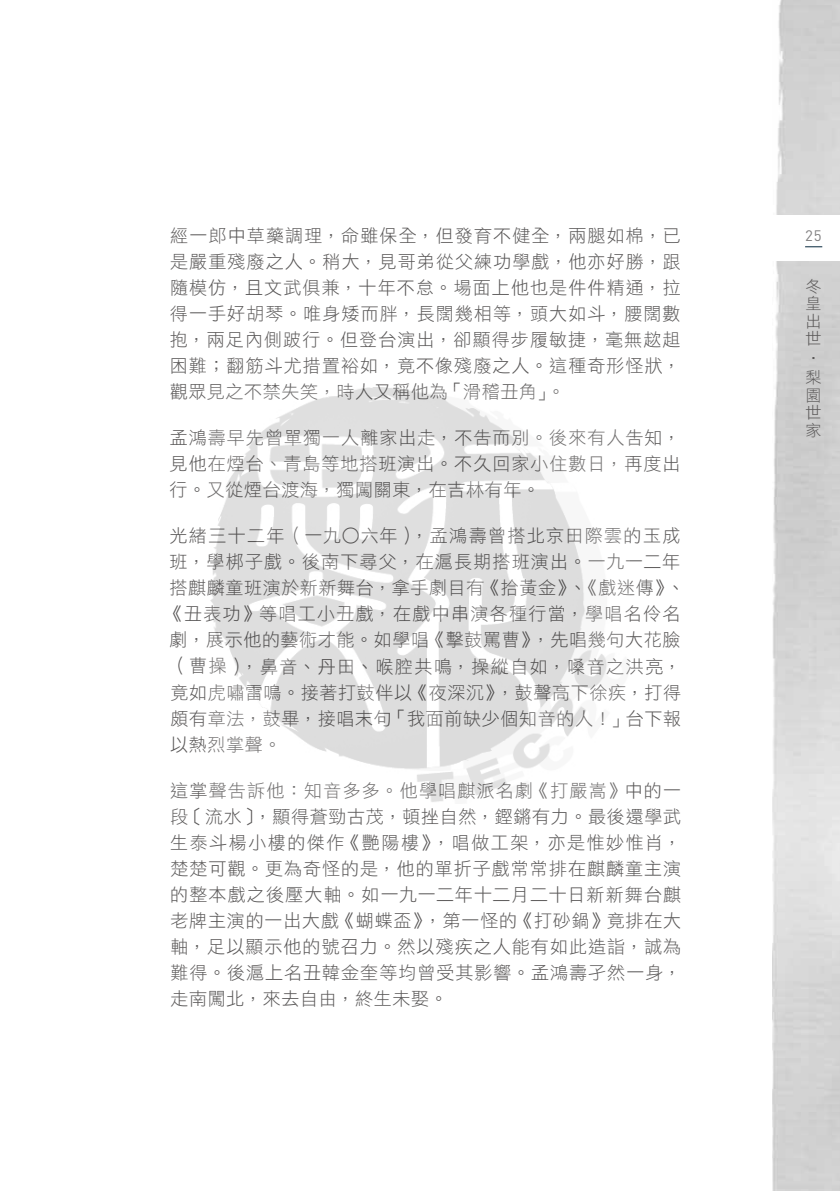
<style>
.page{position:relative;width:840px;height:1191px;background:#fff}
.page>*{position:absolute;margin:0;border:0;box-sizing:border-box;transform-origin:0 0}
.t1{font:18px/26px "DF Li Hei Std W3";letter-spacing:.055em;color:#595757;text-align:justify}
.t2{font:18px "DF Li Hei Std W3";letter-spacing:.035em;color:#595757}
.t3{font:18px "DF Li Hei Std W3";letter-spacing:.075em;color:#595757}
.t4{font:18px "DF Li Hei Std W3";letter-spacing:.085em;color:#595757}
.t5{font:16px/17.6px "DF Li Hei Std W3";color:#595757;text-align:justify}
.t6{font:15px "DIN Pro";color:#807f80}
</style>
<div class="page">
<img style="left:772px;top:0;width:67px;height:1191px">
<div style="left:763px;top:215px;width:76px;height:46px;background:#fff"></div>
<svg style="left:805px;top:246px;width:16px;height:1px"></svg>
<img style="left:210px;top:387px;width:397px;height:415px">
<p class="t1" style="left:170px;top:223px;width:512px">經一郎中草藥調理，命雖保全，但發育不健全，兩腿如棉，已</p>
<p class="t6" style="left:804px;top:225px;width:18px">25</p>
<p class="t1" style="left:170px;top:248px;width:512px">是嚴重殘廢之人。稍大，見哥弟從父練功學戲，他亦好勝，跟隨模仿，且文武俱兼，十年不怠。場面上他也是件件精通，拉得一手好胡琴。唯身矮而胖，長闊幾相等，頭大如斗，腰闊數抱，兩足內側跛行。但登台演出，卻顯得步履敏捷，毫無趑趄困難；翻筋斗尤措置裕如，竟不像殘廢之人。這種奇形怪狀，觀眾見之不禁失笑，時人又稱他為「滑稽丑角」。</p>
<p class="t1" style="left:169px;top:424px;width:512px">孟鴻壽早先曾單獨一人離家出走，不告而別。後來有人告知，見他在煙台、青島等地搭班演出。不久回家小住數日，再度出行。又從煙台渡海，獨闖關東，在吉林有年。</p>
<p class="t3" style="left:169px;top:526px;width:512px">光緒三十二年（一九○六年），孟鴻壽曾搭北京田際雲的玉成</p>
<p class="t1" style="left:169px;top:548px;width:512px">班，學梆子戲。後南下尋父，在滬長期搭班演出。一九一二年</p>
<p class="t2" style="left:169px;top:578px;width:516px">搭麒麟童班演於新新舞台，拿手劇目有《拾黃金》、《戲迷傳》、</p>
<p class="t3" style="left:164px;top:604px;width:517px">《丑表功》等唱工小丑戲，在戲中串演各種行當，學唱名伶名</p>
<p class="t2" style="left:169px;top:630px;width:512px">劇，展示他的藝術才能。如學唱《擊鼓罵曹》，先唱幾句大花臉</p>
<p class="t4" style="left:169px;top:656px;width:512px">（曹操），鼻音、丹田、喉腔共鳴，操縱自如，嗓音之洪亮，</p>
<p class="t2" style="left:170px;top:682px;width:512px">竟如虎嘯雷鳴。接著打鼓伴以《夜深沉》，鼓聲高下徐疾，打得</p>
<p class="t2" style="left:170px;top:708px;width:512px">頗有章法，鼓畢，接唱末句「我面前缺少個知音的人！」台下報</p>
<p class="t1" style="left:170px;top:730px;width:113px">以熱烈掌聲。</p>
<p class="t1" style="left:170px;top:776px;width:512px">這掌聲告訴他：知音多多。他學唱麒派名劇《打嚴嵩》中的一段〔流水〕，顯得蒼勁古茂，頓挫自然，鏗鏘有力。最後還學武生泰斗楊小樓的傑作《艷陽樓》，唱做工架，亦是惟妙惟肖，楚楚可觀。更為奇怪的是，他的單折子戲常常排在麒麟童主演的整本戲之後壓大軸。如一九一二年十二月二十日新新舞台麒老牌主演的一出大戲《蝴蝶盃》，第一怪的《打砂鍋》竟排在大軸，足以顯示他的號召力。然以殘疾之人能有如此造詣，誠為難得。後滬上名丑韓金奎等均曾受其影響。孟鴻壽孑然一身，走南闖北，來去自由，終生未娶。</p>
<p class="t5" style="left:805px;top:277px;width:17px">冬皇出世</p>
<p class="t5" style="left:822px;top:350px;width:17px;rotate:90deg">‧</p>
<p class="t5" style="left:805px;top:368px;width:17px">梨園世家</p>
</div>
